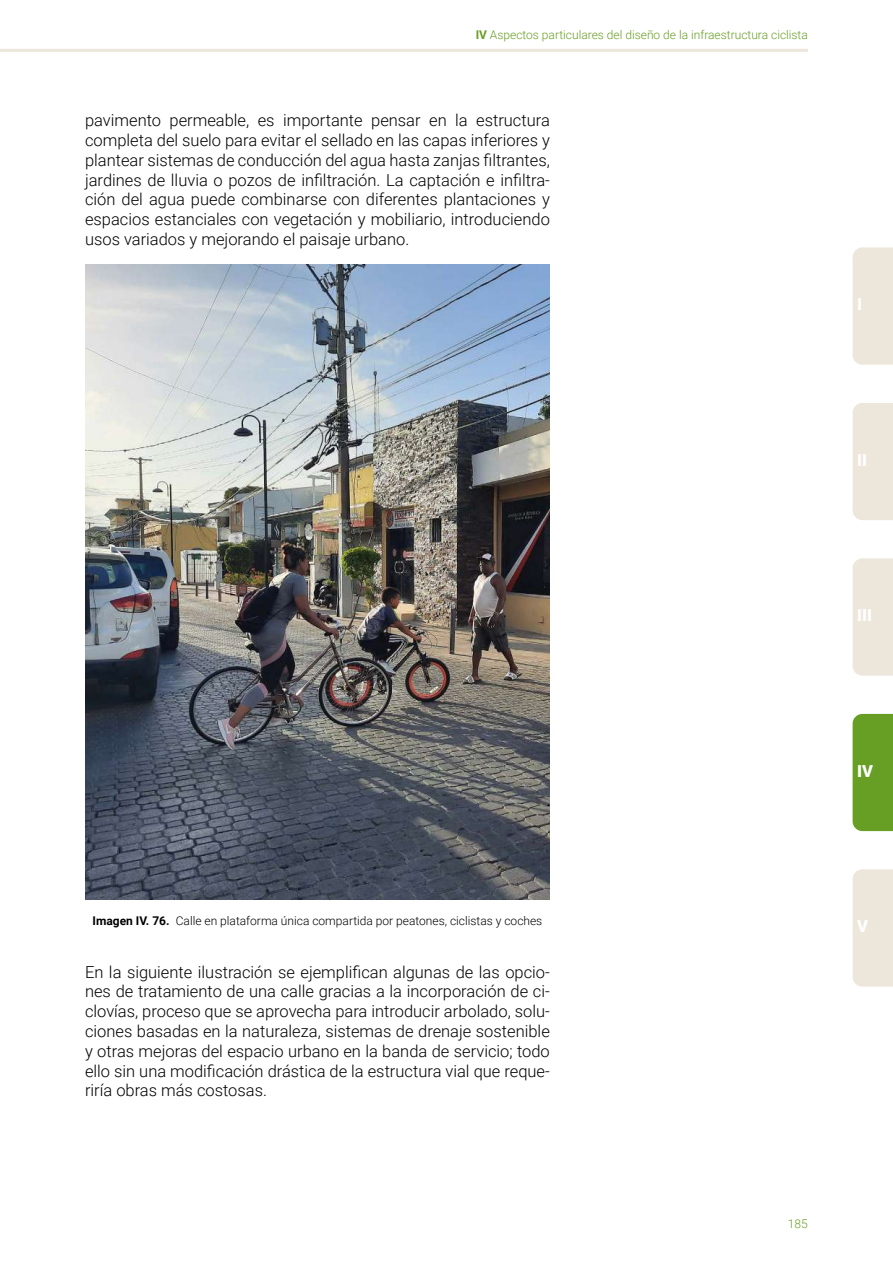
<style>
.page{position:relative;width:893px;height:1263px;background:#fff}
.page>*{position:absolute;margin:0;border:0;box-sizing:border-box;transform-origin:0 0}
.t1{font:300 16.5px/19.8px "Roboto";color:#000;text-align:justify}
.t2{font:900 16.5px "Roboto";color:#fff}
.t3{font:300 12px "Roboto";color:#000}
.t4{font:300 12px "Roboto";color:#679e24}
.s1{font-weight:700}
</style>
<div class="page">
<hr style="left:0;top:49px;width:808px;height:3px;background:#ede6da">
<div style="left:853px;top:247px;width:40px;height:118px;background:#ede6da"></div>
<div style="left:853px;top:403px;width:40px;height:117px;background:#ede6da"></div>
<div style="left:853px;top:558px;width:40px;height:118px;background:#ede6da"></div>
<div style="left:853px;top:714px;width:40px;height:117px;background:#679e24"></div>
<div style="left:853px;top:869px;width:40px;height:117px;background:#ede6da"></div>
<img style="left:85px;top:265px;width:465px;height:634px">
<p class="t4" style="left:476px;top:26px;width:334px"><span class="s1">IV</span> Aspectos particulares del diseño de la infraestructura ciclista</p>
<p class="t1" style="left:85px;top:110px;width:466px">pavimento permeable, es importante pensar en la estructura completa del suelo para evitar el sellado en las capas inferiores y plantear sistemas de conducción del agua hasta zanjas filtrantes, jardines de lluvia o pozos de infiltración. La captación e infiltra&shy;ción del agua puede combinarse con diferentes plantaciones y espacios estanciales con vegetación y mobiliario, introduciendo usos variados y mejorando el paisaje urbano.</p>
<p class="t2" style="left:857px;top:293px;width:6px">I</p>
<p class="t3" style="left:92px;top:912px;width:451px"><span class="s1">Imagen IV. 76.</span> Calle en plataforma única compartida por peatones, ciclistas y coches</p>
<p class="t1" style="left:85px;top:961px;width:466px">En la siguiente ilustración se ejemplifican algunas de las opcio&shy;nes de tratamiento de una calle gracias a la incorporación de ci&shy;clovías, proceso que se aprovecha para introducir arbolado, solu&shy;ciones basadas en la naturaleza, sistemas de drenaje sostenible y otras mejoras del espacio urbano en la banda de servicio; todo ello sin una modificación drástica de la estructura vial que reque&shy;riría obras más costosas.</p>
<p class="t2" style="left:857px;top:448px;width:11px">II</p>
<p class="t2" style="left:857px;top:604px;width:16px">III</p>
<p class="t2" style="left:857px;top:759px;width:17px">IV</p>
<p class="t2" style="left:857px;top:915px;width:12px">V</p>
<p class="t4" style="left:788px;top:1215px;width:21px">185</p>
</div>
